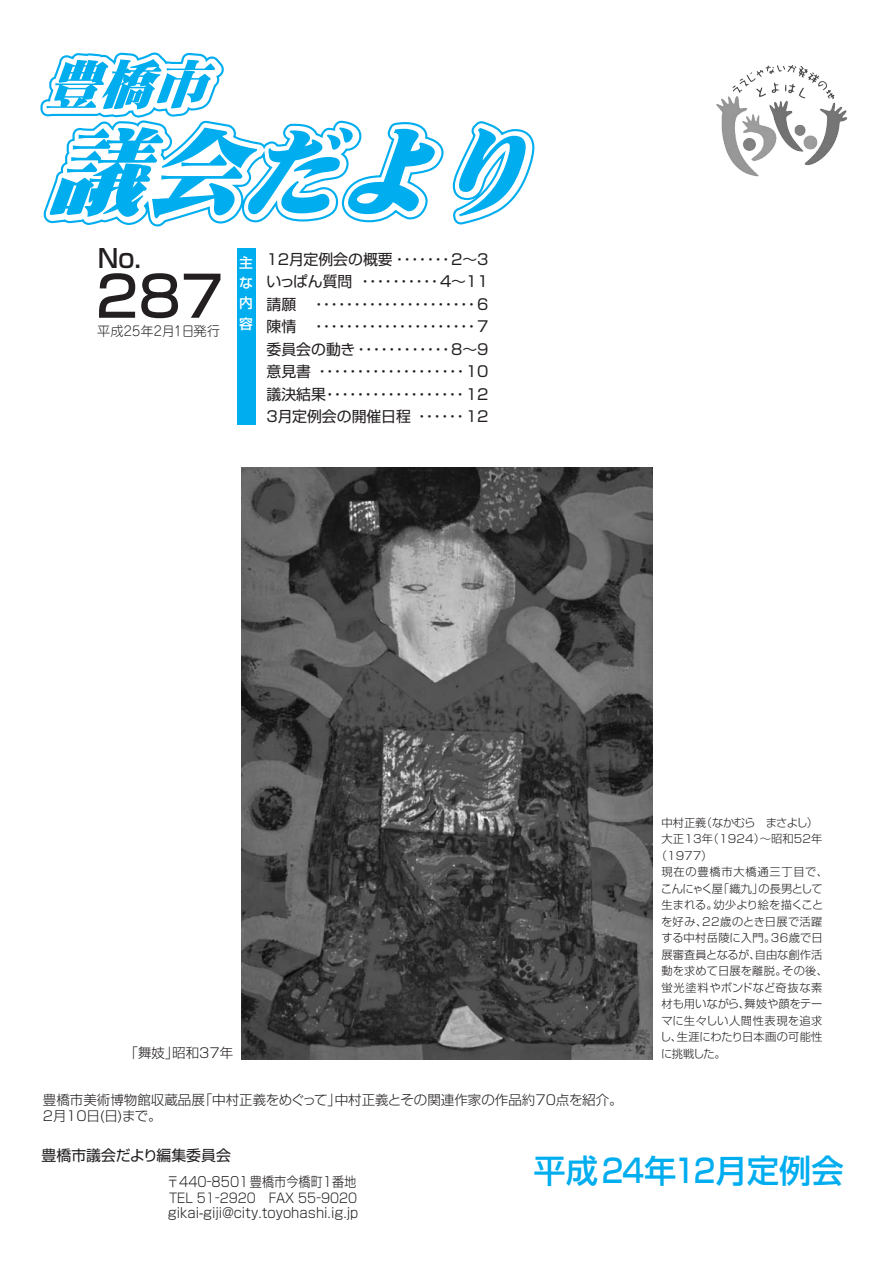
<style>
.page{position:relative;width:893px;height:1263px;background:#fff}
.page>*{position:absolute;margin:0;border:0;box-sizing:border-box;transform-origin:0 0}
.t1{font:55.95px "Shin Go Pro Medium 90 pv RKSJ H";color:#231f20}
.t2{font:32.25px "Shin Go Pro Medium 90 pv RKSJ H";letter-spacing:-.01em;color:#00adef}
.t3{font:32.25px "Shin Go Pro Medium 90 pv RKSJ H";letter-spacing:-.01em;color:#00adef;scale:.89 1}
.t4{font:25.35px "Shin Go Pro Medium 90 pv RKSJ H";color:#231f20}
.t5{font:14.85px/22.5px "Shin Go Pro Regular 90 pv RKSJ H";color:#231f20}
.t6{font:13.8px "Shin Go Pro Light 90 pv RKSJ H";color:#231f20;scale:.95 1}
.t7{font:13.8px "Shin Go Pro Light 90 pv RKSJ H";color:#231f20;scale:.88 1}
.t8{font:13.8px/20.5px "Shin Go Pro Medium 90 pv RKSJ H";color:#fff;text-align:justify}
.t9{font:13.5px/16.2px "Shin Go Pro Light 90 pv RKSJ H";color:#231f20}
.t10{font:13.35px "Jun 101 Pro Light 90 pv RKSJ H";color:#231f20}
.t11{font:13.2px "Shin Go Pro Light 90 pv RKSJ H";color:#231f20;scale:.9 1}
.t12{font:11.25px "Shin Go Pro Light 90 pv RKSJ H";letter-spacing:.01em;color:#231f20}
.t13{font:11.25px "Shin Go Pro Light 90 pv RKSJ H";letter-spacing:.045em;color:#231f20}
.t14{font:11.25px "Shin Go Pro Light 90 pv RKSJ H";letter-spacing:-.05em;color:#231f20}
.t15{font:11.25px "Shin Go Pro Light 90 pv RKSJ H";letter-spacing:-.03em;color:#231f20}
.t16{font:11.25px "Shin Go Pro Light 90 pv RKSJ H";letter-spacing:.03em;color:#231f20}
.t17{font:11.25px "Shin Go Pro Light 90 pv RKSJ H";letter-spacing:-.01em;color:#231f20}
.t18{font:11.25px "Shin Go Pro Light 90 pv RKSJ H";letter-spacing:.065em;color:#231f20}
</style>
<div class="page">
<img style="left:241px;top:468px;width:411px;height:591px">
<div style="left:237px;top:248px;width:19px;height:177px;background:#00adef"></div>
<svg style="left:716px;top:70px;width:132px;height:107px"></svg>
<img style="left:765px;top:65px;width:43px;height:8px">
<svg style="left:40px;top:52px;width:495px;height:175px"></svg>
<svg style="left:47px;top:59px;width:168px;height:50px"></svg>
<svg style="left:49px;top:127px;width:387px;height:91px"></svg>
<svg style="left:457px;top:128px;width:69px;height:88px"></svg>
<h3 class="t4" style="left:98px;top:249px;width:45px">No.</h3>
<h1 class="t1" style="left:96px;top:276px;width:129px">287</h1>
<p class="t10" style="left:97px;top:326px;width:125px">平成25年2月1日発行</p>
<p class="t8" style="left:239px;top:254px;width:15px">主な内容</p>
<p class="t5" style="left:266px;top:250px;width:224px">12月定例会の概要・・・・・・・2～3いっぱん質問・・・・・・・・・・4～1 1請願<br>陳情<br>委員会の動き・・・・・・・・・・・・8～9意見書・・・・・・・・・・・・・・・・・・・ 10議決結果<br>3月定例会の開催日程・・・・・・ 12</p>
<p class="t5" style="left:311px;top:295px;width:178px">・・・・・・・・・・・・・・・・・・・・・6・・・・・・・・・・・・・・・・・・・・・7</p>
<p class="t5" style="left:322px;top:385px;width:168px">・・・・・・・・・・・・・・・・・・ 12</p>
<p class="t9" style="left:124px;top:1047px;width:110px">「舞妓」昭和37年</p>
<p class="t9" style="left:43px;top:1093px;width:581px">豊橋市美術博物館収蔵品展「中村正義をめぐって」中村正義とその関連作家の作品約70点を紹介。<br>2月10日(日)まで。</p>
<p class="t15" style="left:661px;top:818px;width:158px">中村正義（なかむら　まさよし）</p>
<p class="t12" style="left:661px;top:835px;width:163px">大正13年（1924）～昭和52年</p>
<p class="t12" style="left:656px;top:851px;width:58px">（1977）</p>
<p class="t18" style="left:661px;top:868px;width:168px">現在の豊橋市大橋通三丁目で、</p>
<p class="t14" style="left:661px;top:884px;width:163px">こんにゃく屋「織九」の長男として</p>
<p class="t12" style="left:661px;top:901px;width:163px">生まれる。幼少より絵を描くこと</p>
<p class="t12" style="left:661px;top:917px;width:163px">を好み、22歳のとき日展で活躍</p>
<p class="t16" style="left:661px;top:934px;width:163px">する中村岳陵に入門。36歳で日</p>
<p class="t12" style="left:661px;top:950px;width:163px">展審査員となるが、自由な創作活</p>
<p class="t12" style="left:661px;top:967px;width:168px">動を求めて日展を離脱。その後、</p>
<p class="t13" style="left:661px;top:983px;width:163px">蛍光塗料やボンドなど奇抜な素</p>
<p class="t17" style="left:661px;top:1000px;width:163px">材も用いながら、舞妓や顔をテー</p>
<p class="t13" style="left:661px;top:1016px;width:163px">マに生々しい人間性表現を追求</p>
<p class="t12" style="left:660px;top:1033px;width:164px">し、生涯にわたり日本画の可能性</p>
<p class="t12" style="left:661px;top:1049px;width:66px">に挑戦した。</p>
<p class="t5" style="left:42px;top:1147px;width:191px">豊橋市議会だより編集委員会</p>
<p class="t7" style="left:167px;top:1177px;width:217px">〒440－8501豊橋市今橋町1番地</p>
<p class="t6" style="left:168px;top:1208px;width:202px">gikai-giji@city.toyohashi.ig.jp</p>
<p class="t11" style="left:169px;top:1193px;width:210px">TEL 51－2920 FAX 55－9020</p>
<h2 class="t2" style="left:533px;top:1159px;width:312px">平成　 年　月定例会</h2>
<h2 class="t3" style="left:602px;top:1159px;width:49px">24</h2>
<h2 class="t3" style="left:674px;top:1159px;width:48px">12</h2>
</div>
